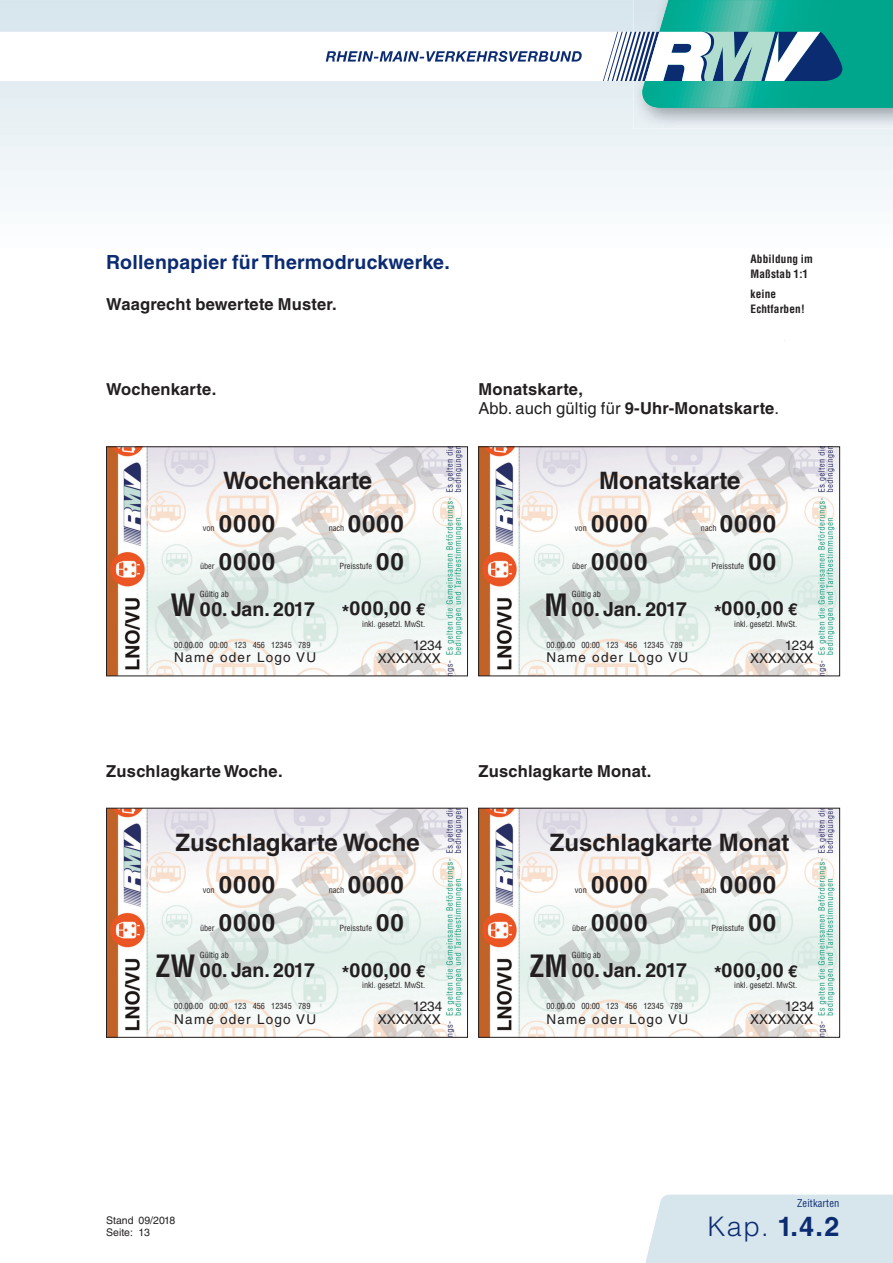
<style>
.page{position:relative;width:893px;height:1263px;background:#fff}
.page>*{position:absolute;margin:0;border:0;box-sizing:border-box;transform-origin:0 0}
.t1{font:700 27px "Helvetica LT Std";color:#0c2c72}
.t2{font:700 24px/42.5px "Helvetica LT Std";color:#231f20}
.t3{font:700 19.5px "Helvetica LT Std";color:#231f20}
.t4{font:700 19.5px "Helvetica LT Std";letter-spacing:.015em;color:#0c2c72}
.t5{font:700 16.5px/19.8px "Helvetica LT Std";letter-spacing:.015em;color:#231f20}
.t6{font:13.5px "Helvetica LT Std";letter-spacing:.09em;color:#231f20}
.t7{font:13.5px "Helvetica LT Std";color:#231f20}
.t8{font:700 condensed 11.25px/15px "Helvetica LT Std";letter-spacing:.015em;color:#231f20}
.t9{font:10.5px/11.9px "Helvetica LT Std";color:#231f20}
.t10{font:condensed 10.5px "Helvetica LT Std";letter-spacing:.015em;color:#0c2c72}
.t11{font:condensed 8.25px "Helvetica LT Std";color:#231f20}
.s1{font-weight:400}
.s2{font-stretch:condensed;font-size:30px}
.s3{font-size:16.5px}
.s4{font-weight:300}
</style>
<div class="page">
<div style="left:0;top:108px;width:893px;height:92px;background:#eef4f7"></div>
<img style="left:633px;top:108px;width:260px;height:21px">
<svg style="left:0;top:0;width:893px;height:108px"></svg>
<div style="left:646px;top:1195px;width:247px;height:68px;background:#d7e5ec"></div>
<img style="left:480px;top:449px;width:358px;height:225px">
<div style="left:478px;top:447px;width:362px;height:229px;border:1px solid #231f20"></div>
<img style="left:108px;top:810px;width:358px;height:226px">
<div style="left:106px;top:808px;width:362px;height:230px;border:1px solid #231f20"></div>
<img style="left:480px;top:810px;width:358px;height:226px">
<div style="left:478px;top:808px;width:362px;height:230px;border:1px solid #231f20"></div>
<img style="left:108px;top:449px;width:358px;height:225px">
<div style="left:106px;top:447px;width:362px;height:229px;border:1px solid #231f20"></div>
<h3 class="t4" style="left:106px;top:255px;width:345px">Rollenpapier für Thermodruckwerke.</h3>
<h3 class="t5" style="left:106px;top:296px;width:232px">Waagrecht bewertete Muster.</h3>
<h3 class="t8" style="left:750px;top:253px;width:64px">Abbildung im<br>Maßstab 1:1</h3>
<h3 class="t8" style="left:750px;top:287px;width:56px">keine<br>Echtfarben!</h3>
<h3 class="t5" style="left:106px;top:381px;width:112px">Wochenkarte.</h3>
<h3 class="t5" style="left:478px;top:381px;width:302px">Monatskarte,<br><span class="s1">Abb. auch gültig für</span> 9-Uhr-Monatskarte<span class="s1">.</span></h3>
<h2 class="t2" style="left:219px;top:462px;width:155px">Wochenkarte<br>0000</h2>
<h2 class="t2" style="left:348px;top:505px;width:58px">0000</h2>
<p class="t11" style="left:203px;top:525px;width:13px">von</p>
<p class="t11" style="left:329px;top:525px;width:17px">nach</p>
<h2 class="t2" style="left:591px;top:462px;width:151px;text-indent:8px">Monatskarte<br>0000</h2>
<h2 class="t2" style="left:720px;top:505px;width:58px">0000</h2>
<p class="t11" style="left:575px;top:525px;width:13px">von</p>
<p class="t11" style="left:701px;top:525px;width:17px">nach</p>
<p class="t11" style="left:200px;top:563px;width:16px">über</p>
<h2 class="t2" style="left:219px;top:543px;width:58px">0000</h2>
<h2 class="t2" style="left:376px;top:543px;width:29px">00</h2>
<p class="t11" style="left:339px;top:563px;width:34px">Preisstufe</p>
<p class="t11" style="left:572px;top:563px;width:16px">über</p>
<h2 class="t2" style="left:591px;top:543px;width:58px">0000</h2>
<h2 class="t2" style="left:748px;top:543px;width:29px">00</h2>
<p class="t11" style="left:712px;top:563px;width:34px">Preisstufe</p>
<p class="t11" style="left:200px;top:591px;width:31px">Gültig ab</p>
<h3 class="t3" style="left:171px;top:602px;width:146px"><span class="s2">W</span> 00. Jan. 2017</h3>
<h3 class="t3" style="left:342px;top:601px;width:85px">*000,00 <span class="s3">€</span></h3>
<h3 class="t6" style="left:174px;top:653px;width:143px">Name oder Logo VU</h3>
<p class="t11" style="left:362px;top:621px;width:65px">inkl. gesetzl. MwSt.</p>
<h3 class="t6" style="left:413px;top:640px;width:31px">1234</h3>
<p class="t11" style="left:174px;top:642px;width:138px">00.00.00 00:00 123 456 12345 789</p>
<h3 class="t7" style="left:378px;top:653px;width:65px">XXXXXXX</h3>
<p class="t11" style="left:572px;top:591px;width:31px">Gültig ab</p>
<h3 class="t3" style="left:544px;top:602px;width:144px"><span class="s2">M</span> 00. Jan. 2017</h3>
<h3 class="t3" style="left:714px;top:601px;width:85px">*000,00 <span class="s3">€</span></h3>
<h3 class="t6" style="left:546px;top:653px;width:143px">Name oder Logo VU</h3>
<p class="t11" style="left:734px;top:621px;width:65px">inkl. gesetzl. MwSt.</p>
<h3 class="t6" style="left:785px;top:640px;width:31px">1234</h3>
<p class="t11" style="left:546px;top:642px;width:138px">00.00.00 00:00 123 456 12345 789</p>
<h3 class="t7" style="left:750px;top:653px;width:65px">XXXXXXX</h3>
<h3 class="t5" style="left:106px;top:763px;width:178px">Zuschlagkarte Woche.</h3>
<h3 class="t5" style="left:478px;top:763px;width:175px">Zuschlagkarte Monat.</h3>
<h2 class="t2" style="left:219px;top:823px;width:202px;text-indent:-43px">Zuschlagkarte Woche<br>0000</h2>
<h2 class="t2" style="left:348px;top:866px;width:58px">0000</h2>
<p class="t11" style="left:203px;top:886px;width:13px">von</p>
<p class="t11" style="left:329px;top:886px;width:17px">nach</p>
<h2 class="t2" style="left:591px;top:823px;width:200px;text-indent:-41px">Zuschlagkarte Monat<br>0000</h2>
<h2 class="t2" style="left:720px;top:866px;width:58px">0000</h2>
<p class="t11" style="left:575px;top:886px;width:13px">von</p>
<p class="t11" style="left:701px;top:886px;width:17px">nach</p>
<p class="t11" style="left:200px;top:925px;width:16px">über</p>
<h2 class="t2" style="left:219px;top:904px;width:58px">0000</h2>
<h2 class="t2" style="left:376px;top:904px;width:29px">00</h2>
<p class="t11" style="left:339px;top:925px;width:34px">Preisstufe</p>
<p class="t11" style="left:572px;top:925px;width:16px">über</p>
<h2 class="t2" style="left:591px;top:904px;width:58px">0000</h2>
<h2 class="t2" style="left:748px;top:904px;width:29px">00</h2>
<p class="t11" style="left:712px;top:925px;width:34px">Preisstufe</p>
<p class="t11" style="left:200px;top:952px;width:31px">Gültig ab</p>
<h3 class="t3" style="left:156px;top:963px;width:161px"><span class="s2">ZW</span> 00. Jan. 2017</h3>
<h3 class="t3" style="left:342px;top:963px;width:85px">*000,00 <span class="s3">€</span></h3>
<h3 class="t6" style="left:174px;top:1014px;width:143px">Name oder Logo VU</h3>
<p class="t11" style="left:362px;top:982px;width:65px">inkl. gesetzl. MwSt.</p>
<h3 class="t6" style="left:413px;top:1001px;width:31px">1234</h3>
<p class="t11" style="left:174px;top:1003px;width:138px">00.00.00 00:00 123 456 12345 789</p>
<h3 class="t7" style="left:378px;top:1015px;width:65px">XXXXXXX</h3>
<p class="t11" style="left:572px;top:952px;width:31px">Gültig ab</p>
<h3 class="t3" style="left:529px;top:963px;width:159px"><span class="s2">ZM</span> 00. Jan. 2017</h3>
<h3 class="t3" style="left:714px;top:963px;width:85px">*000,00 <span class="s3">€</span></h3>
<h3 class="t6" style="left:546px;top:1014px;width:143px">Name oder Logo VU</h3>
<p class="t11" style="left:734px;top:982px;width:65px">inkl. gesetzl. MwSt.</p>
<h3 class="t6" style="left:785px;top:1001px;width:31px">1234</h3>
<p class="t11" style="left:546px;top:1003px;width:138px">00.00.00 00:00 123 456 12345 789</p>
<h3 class="t7" style="left:750px;top:1015px;width:65px">XXXXXXX</h3>
<p class="t10" style="left:797px;top:1199px;width:44px">Zeitkarten</p>
<p class="t9" style="left:106px;top:1215px;width:71px">Stand 09/2018<br>Seite: 13</p>
<h1 class="t1" style="left:707px;top:1216px;width:133px"><span class="s4">Kap.</span> 1.4.2</h1>
</div>
